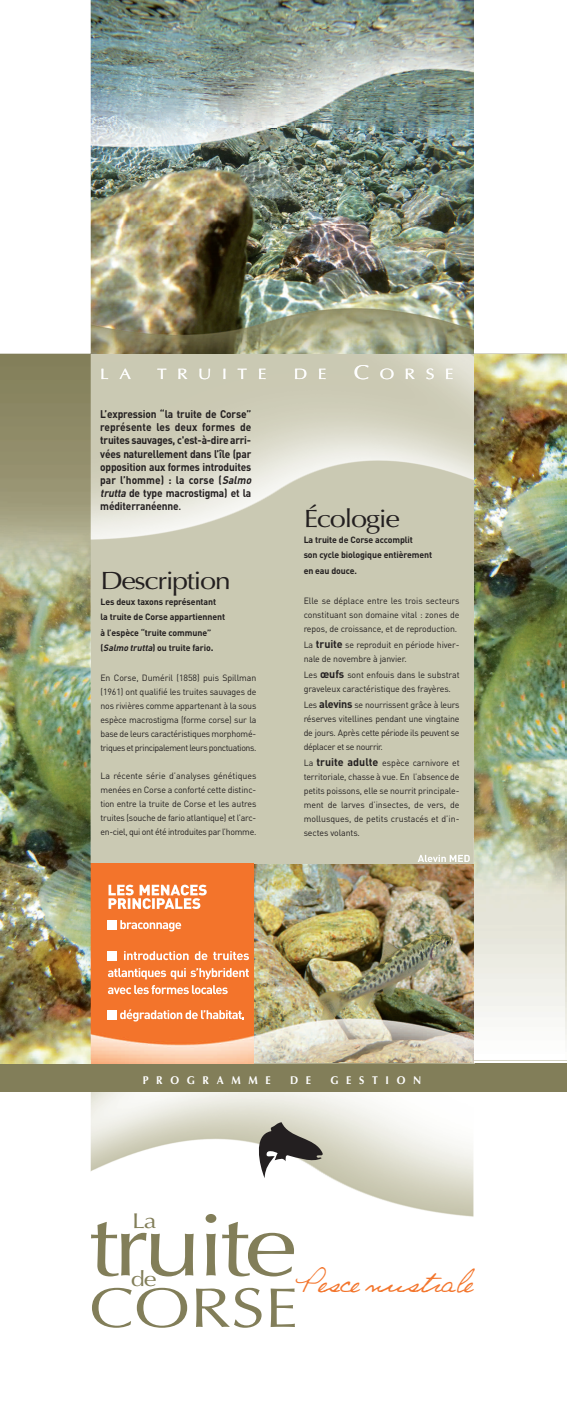
<style>
.page{position:relative;width:567px;height:1418px;background:#fff}
.page>*{position:absolute;margin:0;border:0;box-sizing:border-box;transform-origin:0 0}
.t1{font:87.65px "Optima";letter-spacing:-.05em;color:#827e59;scale:1.21 1}
.t2{font:55.8px "Optima";color:#827e59;scale:1.21 1}
.t3{font:30px "GINETTE";color:#f3752c;scale:1.13 1}
.t4{font:25px "Optima";letter-spacing:-.05em;color:#231f20;scale:1.16 1}
.t5{font:21.4px "Optima";color:#827e59;scale:1.21 1}
.t6{font:21.2px "Optima";color:#827e59;scale:1.21 1}
.t7{font:15px "Optima";letter-spacing:.6em;color:#fff;scale:1.16 1}
.t8{font:700 11.25px "Optima";letter-spacing:.73em;color:#fff;scale:.93 1}
.t9{font:700 11px/13px "DIN";letter-spacing:-.015em;color:#231f20;scale:.92 1}
.t10{font:9px/14px "DIN";letter-spacing:-.02em;color:#231f20;text-align:justify}
.t11{font:700 9px/15.6px "DIN";letter-spacing:-.01em;color:#231f20}
.s1{font-size:20px}
.s2{font-style:italic}
.s3{font-weight:500}
.s4{font-size:10px}
.s5{font-weight:700;font-size:11px}
</style>
<div class="page">
<div style="left:91px;top:0;width:382px;height:1062px;background:#cac9b2"></div>
<img style="left:91px;top:354px;width:382px;height:186px">
<img style="left:91px;top:0;width:382px;height:354px">
<img style="left:91px;top:855px;width:382px;height:362px">
<img style="left:473px;top:129px;width:1px;height:96px">
<div style="left:0;top:1063px;width:567px;height:28px;background:#827e59"></div>
<img style="left:473px;top:838px;width:1px;height:222px">
<img style="left:254px;top:1062px;width:219px;height:1px">
<img style="left:91px;top:1063px;width:383px;height:1px">
<img style="left:92px;top:863px;width:162px;height:200px">
<img style="left:109px;top:884px;width:98px;height:11px">
<img style="left:109px;top:898px;width:91px;height:11px">
<svg style="left:108px;top:920px;width:9px;height:9px"></svg>
<img style="left:120px;top:920px;width:61px;height:11px">
<svg style="left:108px;top:951px;width:9px;height:9px"></svg>
<img style="left:124px;top:951px;width:93px;height:9px">
<img style="left:108px;top:968px;width:88px;height:11px">
<img style="left:108px;top:985px;width:81px;height:9px">
<svg style="left:108px;top:1010px;width:9px;height:9px"></svg>
<img style="left:120px;top:1009px;width:71px;height:12px">
<img style="left:418px;top:854px;width:28px;height:8px">
<img style="left:450px;top:855px;width:20px;height:7px">
<img style="left:0;top:0;width:91px;height:1063px">
<img style="left:91px;top:0;width:1px;height:225px">
<img style="left:91px;top:863px;width:1px;height:200px">
<img style="left:474px;top:354px;width:92px;height:707px">
<svg style="left:254px;top:1115px;width:69px;height:63px"></svg>
<h3 class="t7" style="left:100px;top:368px;width:28px">L A</h3>
<h3 class="t7" style="left:157px;top:368px;width:96px">TRUITE</h3>
<h3 class="t7" style="left:294px;top:368px;width:30px">D E</h3>
<h3 class="t7" style="left:354px;top:368px;width:88px"><span class="s1">C</span>ORSE</h3>
<p class="t9" style="left:100px;top:408px;width:168px">L’expression “la truite de Corse” représente les deux formes de truites sauvages, c'est-à-dire arri&shy;vées naturellement dans l’île (par opposition aux formes introduites par l’homme) : la corse (<span class="s2">Salmo trutta</span>de type macrostigma) et la méditerranéenne<span class="s3">.</span></p>
<h3 class="t4" style="left:100px;top:570px;width:114px">Description</h3>
<p class="t11" style="left:100px;top:594px;width:126px">Les deux taxons représentant la truite de Corse appartiennent à l’espèce “truite commune” (<span class="s2">Salmotrutta</span>) ou truite fario<span class="s4">.</span></p>
<p class="t10" style="left:100px;top:671px;width:157px">En Corse, Duméril (1858) puis Spillman (1961) ont qualifié les truites sauvages de nos rivières comme appartenant à la sous espèce macrostigma (forme corse) sur la base de leurs caractéristiques morphomé&shy;triques et principalement leurs ponctuations.</p>
<p class="t10" style="left:100px;top:769px;width:157px">La récente série d’analyses génétiques menées en Corse a conforté cette distinc&shy;tion entre la truite de Corse et les autres truites (souche de fario atlantique) et l’arc&shy;en-ciel, qui ont été introduites par l’homme.</p>
<h3 class="t4" style="left:304px;top:508px;width:84px">Écologie</h3>
<p class="t11" style="left:304px;top:532px;width:130px">La truite de Corse accomplit<br>son cycle biologique entièrement en eau douce.</p>
<p class="t10" style="left:304px;top:593px;width:157px">Elle se déplace entre les trois secteurs constituant son domaine vital : zones de repos, de croissance, et de reproduction.</p>
<p class="t10" style="left:304px;top:637px;width:157px">La <span class="s5">truite</span> se reproduit en période hiver&shy;nale de novembre à janvier.</p>
<p class="t10" style="left:304px;top:667px;width:157px">Les <span class="s5">œufs</span> sont enfouis dans le substrat graveleux caractéristique des frayères.</p>
<p class="t10" style="left:304px;top:698px;width:157px">Les <span class="s5">alevins</span> se nourrissent grâce à leurs réserves vitellines pendant une vingtaine de jours. Après cette période ils peuvent se déplacer et se nourrir.</p>
<p class="t10" style="left:304px;top:756px;width:157px">La <span class="s5">truite adulte</span> espèce carnivore et territoriale, chasse à vue. En l’absence de petits poissons, elle se nourrit principale&shy;ment de larves d’insectes, de vers, de mollusques, de petits crustacés et d’in&shy;sectes volants.</p>
<p class="t8" style="left:143px;top:1075px;width:139px">PROGRAMME</p>
<p class="t8" style="left:290px;top:1075px;width:24px">D E</p>
<p class="t8" style="left:330px;top:1075px;width:99px">GESTION</p>
<h3 class="t5" style="left:132px;top:1212px;width:22px">La</h3>
<h1 class="t1" style="left:89px;top:1209px;width:173px">truite</h1>
<h3 class="t3" style="left:296px;top:1263px;width:158px">Pesce nustrale</h3>
<h3 class="t6" style="left:131px;top:1269px;width:23px">de</h3>
<h2 class="t2" style="left:89px;top:1284px;width:174px">CORSE</h2>
</div>
